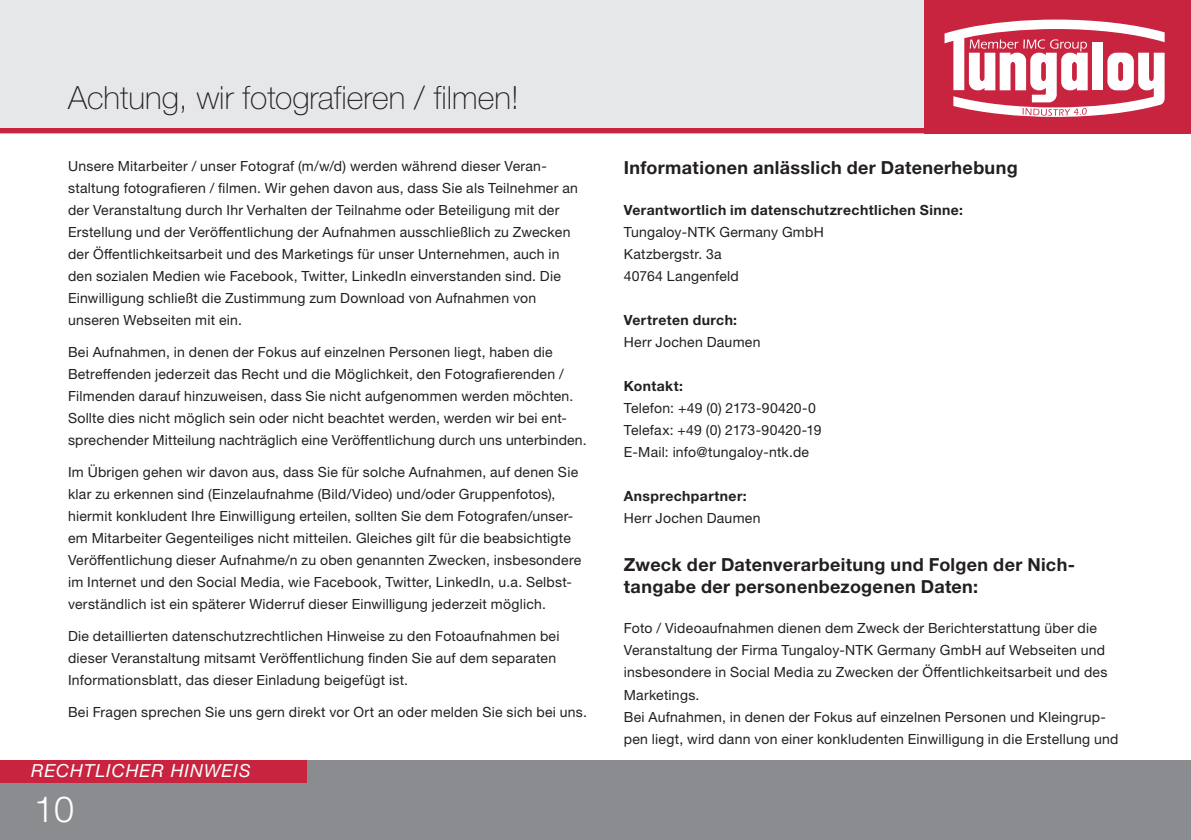
<style>
.page{position:relative;width:1191px;height:840px;background:#fff}
.page>*{position:absolute;margin:0;border:0;box-sizing:border-box;transform-origin:0 0}
.t1{font:300 36px "Helvetica Neue LTW1 G";color:#fff}
.t2{font:100 32px "Helvetica Neue LTW1 G";color:#231f20}
.t3{font:700 18px/22px "Helvetica Neue LTW1 G";letter-spacing:.02em;color:#231f20}
.t4{font:italic 18px "Helvetica Neue LTW1 G";letter-spacing:.05em;color:#fff}
.t5{font:14px/22px "Helvetica Neue LTW1 G";letter-spacing:.02em;color:#231f20}
.t6{font:700 14px "Helvetica Neue LTW1 G";letter-spacing:.03em;color:#231f20}
</style>
<div class="page">
<div style="left:0;top:128px;width:1191px;height:5px;background:#c8233f"></div>
<div style="left:0;top:760px;width:1191px;height:79px;background:#8a8c8f"></div>
<div style="left:0;top:760px;width:306px;height:22px;background:#c8233f"></div>
<div style="left:0;top:0;width:1191px;height:128px;background:#e6e7e9"></div>
<div style="left:924px;top:0;width:267px;height:133px;background:#c8233f"></div>
<svg style="left:944px;top:20px;width:220px;height:97px"></svg>
<hr style="left:1190px;top:0;width:1px;height:133px;background:#008345">
<h2 class="t2" style="left:68px;top:78px;width:453px">Achtung, wir fotografieren / filmen!</h2>
<p class="t5" style="left:68px;top:155px;width:511px">Unsere Mitarbeiter / unser Fotograf (m/w/d) werden während dieser Veran&shy;staltung fotografieren / filmen. Wir gehen davon aus, dass Sie als Teilnehmer an der Veranstaltung durch Ihr Verhalten der Teilnahme oder Beteiligung mit der Erstellung und der Veröffentlichung der Aufnahmen ausschließlich zu Zwecken der Öffentlichkeitsarbeit und des Marketings für unser Unternehmen, auch in den sozialen Medien wie Facebook, Twitter, LinkedIn einverstanden sind. Die Einwilligung schließt die Zustimmung zum Download von Aufnahmen von unseren Webseiten mit ein.</p>
<p class="t5" style="left:68px;top:341px;width:520px">Bei Aufnahmen, in denen der Fokus auf einzelnen Personen liegt, haben die Betreffenden jederzeit das Recht und die Möglichkeit, den Fotografierenden / Filmenden darauf hinzuweisen, dass Sie nicht aufgenommen werden möchten.<br>Sollte dies nicht möglich sein oder nicht beachtet werden, werden wir bei ent&shy;sprechender Mitteilung nachträglich eine Veröffentlichung durch uns unterbinden.</p>
<p class="t5" style="left:68px;top:461px;width:515px">Im Übrigen gehen wir davon aus, dass Sie für solche Aufnahmen, auf denen Sie klar zu erkennen sind (Einzelaufnahme (Bild/Video) und/oder Gruppenfotos), hiermit konkludent Ihre Einwilligung erteilen, sollten Sie dem Fotografen/unser&shy;em Mitarbeiter Gegenteiliges nicht mitteilen. Gleiches gilt für die beabsichtigte Veröffentlichung dieser Aufnahme/n zu oben genannten Zwecken, insbesondere im Internet und den Social Media, wie Facebook, Twitter, LinkedIn, u.a. Selbst&shy;verständlich ist ein späterer Widerruf dieser Einwilligung jederzeit möglich.</p>
<p class="t5" style="left:68px;top:625px;width:493px">Die detaillierten datenschutzrechtlichen Hinweise zu den Fotoaufnahmen bei dieser Veranstaltung mitsamt Veröffentlichung finden Sie auf dem separaten<br>Informationsblatt, das dieser Einladung beigefügt ist.</p>
<p class="t5" style="left:68px;top:701px;width:520px">Bei Fragen sprechen Sie uns gern direkt vor Ort an oder melden Sie sich bei uns.</p>
<p class="t4" style="left:31px;top:759px;width:221px">RECHTLICHER HINWEIS</p>
<h1 class="t1" style="left:34px;top:786px;width:42px">10</h1>
<p class="t3" style="left:624px;top:157px;width:395px">Informationen anlässlich der Datenerhebung</p>
<p class="t6" style="left:624px;top:201px;width:340px">Verantwortlich im datenschutzrechtlichen Sinne:</p>
<p class="t5" style="left:624px;top:221px;width:201px">Tungaloy-NTK Germany GmbH<br>Katzbergstr. 3a<br>40764 Langenfeld</p>
<p class="t6" style="left:624px;top:311px;width:115px">Vertreten durch:</p>
<p class="t5" style="left:624px;top:331px;width:138px">Herr Jochen Daumen</p>
<p class="t6" style="left:624px;top:377px;width:61px">Kontakt:</p>
<p class="t5" style="left:624px;top:397px;width:199px">Telefon: +49 (0) 2173-90420-0<br>Telefax: +49 (0) 2173-90420-19<br>E-Mail: info@tungaloy-ntk.de</p>
<p class="t6" style="left:624px;top:487px;width:124px">Ansprechpartner:</p>
<p class="t5" style="left:624px;top:507px;width:138px">Herr Jochen Daumen</p>
<p class="t3" style="left:624px;top:553px;width:452px">Zweck der Datenverarbeitung und Folgen der Nich&shy;tangabe der personenbezogenen Daten:</p>
<p class="t5" style="left:624px;top:617px;width:496px">Foto / Videoaufnahmen dienen dem Zweck der Berichterstattung über die Veranstaltung der Firma Tungaloy-NTK Germany GmbH auf Webseiten und insbesondere in Social Media zu Zwecken der Öffentlichkeitsarbeit und des Marketings.<br>Bei Aufnahmen, in denen der Fokus auf einzelnen Personen und Kleingrup&shy;pen liegt, wird dann von einer konkludenten Einwilligung in die Erstellung und</p>
</div>
